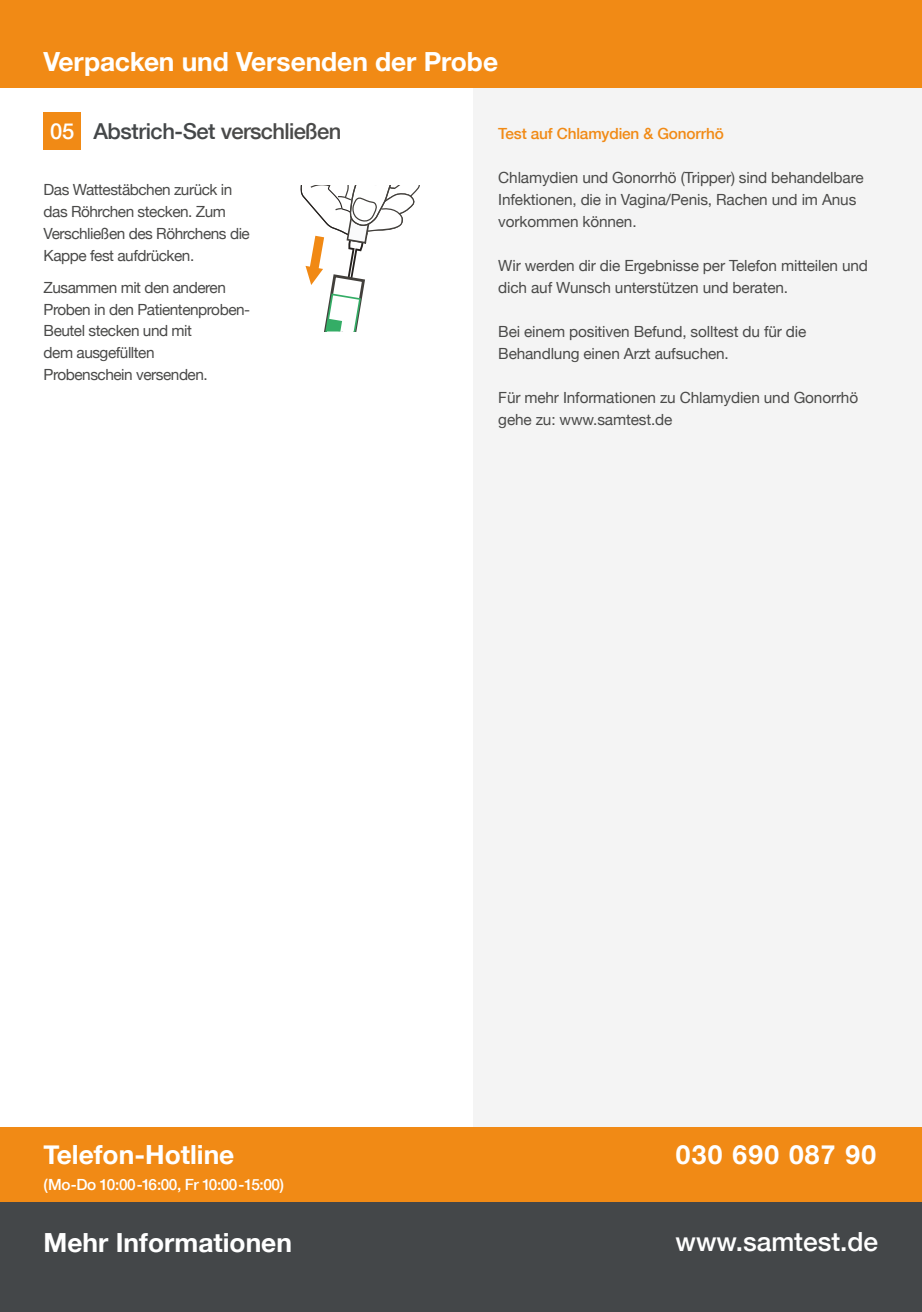
<style>
.page{position:relative;width:922px;height:1312px;background:#fff}
.page>*{position:absolute;margin:0;border:0;box-sizing:border-box;transform-origin:0 0}
.t1{font:700 26.25px "Helvetica Neue";color:#fff}
.t2{font:500 26.25px "Helvetica Neue";color:#fff}
.t3{font:700 26.25px "Helvetica Neue";letter-spacing:.05em;color:#fff}
.t4{font:500 22px "Helvetica Neue";letter-spacing:-.03em;color:#444749}
.t5{font:15.25px/22px "Helvetica Neue";letter-spacing:-.01em;color:#4a4a49}
.t6{font:15.25px/22px "Helvetica Neue";letter-spacing:-.03em;color:#4a4a49}
.t7{font:500 15.25px "Helvetica Neue";letter-spacing:-.03em;color:#fff}
.t8{font:500 15.25px "Helvetica Neue";letter-spacing:-.01em;color:#f18a15}
.s1{color:#fff}
.s2{color:#4a4a49}
</style>
<div class="page">
<div style="left:473px;top:87px;width:448px;height:1040px;background:#f4f4f4"></div>
<div style="left:0;top:0;width:921px;height:87px;background:#f18a15"></div>
<div style="left:44px;top:112px;width:37px;height:37px;background:#f18a15"></div>
<div style="left:0;top:1127px;width:921px;height:74px;background:#f18a15"></div>
<div style="left:0;top:1201px;width:921px;height:110px;background:#444749"></div>
<svg style="left:300px;top:185px;width:120px;height:146px"></svg>
<h1 class="t1" style="left:44px;top:41px;width:456px">Verpacken und Versenden der Probe</h1>
<h2 class="t4" style="left:50px;top:114px;width:292px"><span class="s1">05</span> Abstrich-Set <span class="s2">verschließen</span></h2>
<p class="t6" style="left:44px;top:180px;width:208px">Das Wattestäbchen zurück in das Röhrchen stecken. Zum<br>Verschließen des Röhrchens die<br>Kappe fest aufdrücken.</p>
<p class="t6" style="left:44px;top:277px;width:208px">Zusammen mit den anderen<br>Proben in den Patientenproben-<br>Beutel stecken und mit<br>dem ausgefüllten<br>Probenschein versenden.</p>
<p class="t8" style="left:498px;top:121px;width:227px">Test auf Chlamydien &amp; Gonorrhö</p>
<p class="t5" style="left:498px;top:168px;width:366px">Chlamydien und Gonorrhö (Tripper) sind behandelbare<br>Infektionen, die in Vagina/Penis, Rachen und im Anus vorkommen können.</p>
<p class="t5" style="left:498px;top:255px;width:371px">Wir werden dir die Ergebnisse per Telefon mitteilen und dich auf Wunsch unterstützen und beraten.</p>
<p class="t5" style="left:498px;top:321px;width:309px">Bei einem positiven Befund, solltest du für die<br>Behandlung einen Arzt aufsuchen.</p>
<p class="t5" style="left:498px;top:387px;width:361px">Für mehr Informationen zu Chlamydien und Gonorrhö gehe zu: www.samtest.de</p>
<h1 class="t1" style="left:44px;top:1133px;width:192px">Telefon-Hotline</h1>
<p class="t7" style="left:44px;top:1172px;width:242px">(Mo-Do 10:00-16:00, Fr 10:00-15:00)</p>
<h1 class="t3" style="left:675px;top:1133px;width:202px">030 690 087 90</h1>
<h1 class="t1" style="left:44px;top:1221px;width:250px">Mehr Informationen</h1>
<h1 class="t2" style="left:675px;top:1220px;width:204px">www.samtest.de</h1>
</div>
